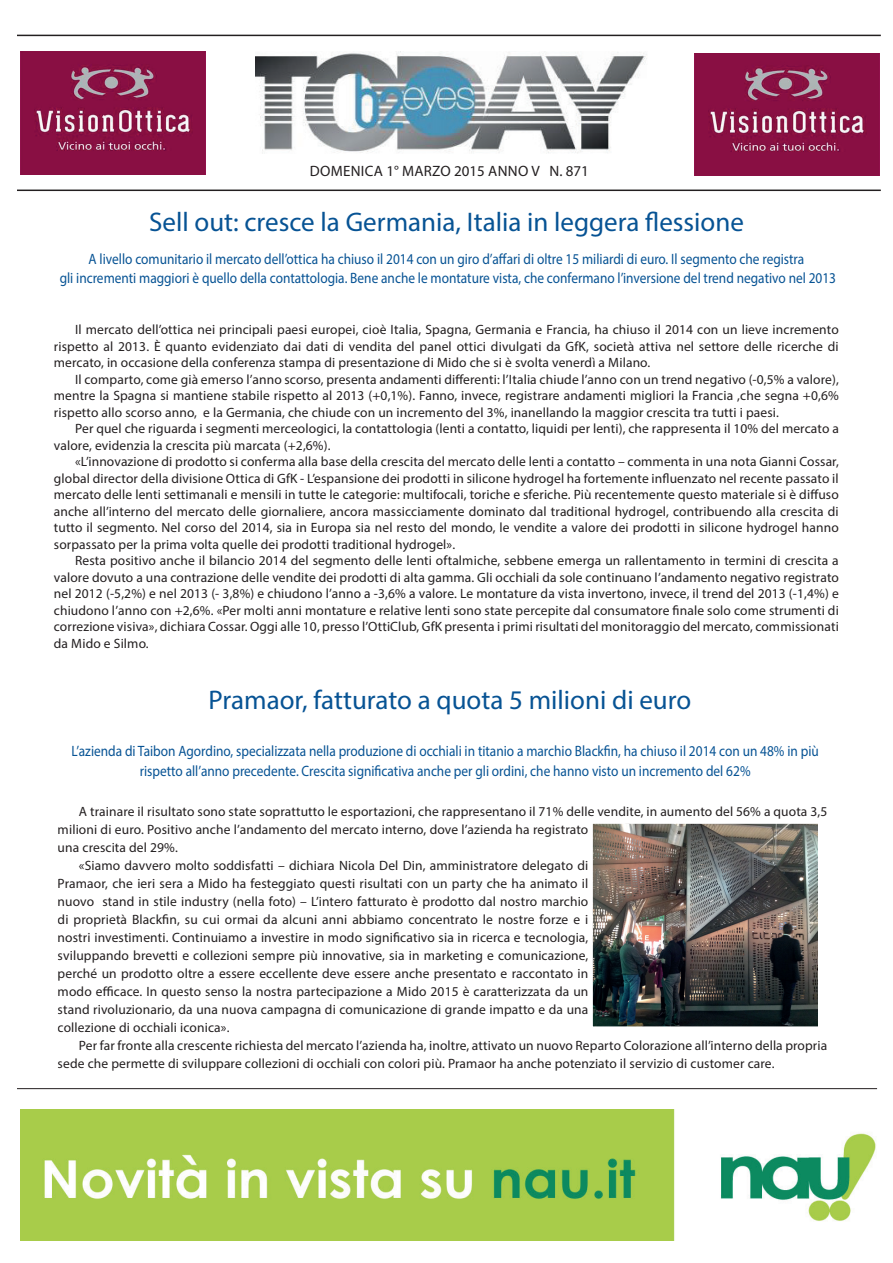
<style>
.page{position:relative;width:893px;height:1263px;background:#fff}
.page>*{position:absolute;margin:0;border:0;box-sizing:border-box;transform-origin:0 0}
.t1{font:27px "Myriad Pro";color:#075394}
.t2{font:15px/19.5px "Myriad Pro";color:#075394;text-align:center;scale:.89 1}
.t3{font:15px "Myriad Pro";letter-spacing:.02em;color:#231f20}
.t4{font:13.5px/16.5px "Myriad Pro";letter-spacing:.01em;color:#231f20;text-align:justify}
</style>
<div class="page">
<img style="left:255px;top:52px;width:392px;height:102px">
<img style="left:20px;top:1109px;width:856px;height:131px">
<hr style="left:17px;top:1088px;width:860px;height:1px;background:#231f20">
<img style="left:694px;top:54px;width:185px;height:122px">
<img style="left:20px;top:52px;width:185px;height:122px">
<hr style="left:17px;top:190px;width:864px;height:1px;background:#231f20">
<hr style="left:17px;top:35px;width:864px;height:1px;background:#231f20">
<img style="left:593px;top:824px;width:224px;height:202px">
<div style="left:588px;top:819px;width:240px;height:212px;border:4px solid #fff"></div>
<p class="t3" style="left:310px;top:162px;width:281px">DOMENICA 1° MARZO 2015 ANNO V N. 871</p>
<h1 class="t1" style="left:149px;top:206px;width:596px">Sell out: cresce la Germania, Italia in leggera flessione</h1>
<p class="t2" style="left:60px;top:249px;width:874px">A livello comunitario il mercato dell’ottica ha chiuso il 2014 con un giro d’affari di oltre 15 miliardi di euro. Il segmento che registra<br>gli incrementi maggiori è quello della contattologia. Bene anche le montature vista, che confermano l’inversione del trend negativo nel 2013</p>
<p class="t4" style="left:54px;top:321px;width:786px;text-indent:21px">Il mercato dell’ottica nei principali paesi europei, cioè Italia, Spagna, Germania e Francia, ha chiuso il 2014 con un lieve incremento rispetto al 2013. È quanto evidenziato dai dati di vendita del panel ottici divulgati da GfK, società attiva nel settore delle ricerche di mercato, in occasione della conferenza stampa di presentazione di Mido che si è svolta venerdì a Milano.</p>
<p class="t4" style="left:54px;top:371px;width:786px;text-indent:21px">Il comparto, come già emerso l’anno scorso, presenta andamenti differenti: l’Italia chiude l’anno con un trend negativo (-0,5% a valore), mentre la Spagna si mantiene stabile rispetto al 2013 (+0,1%). Fanno, invece, registrare andamenti migliori la Francia ,che segna +0,6% rispetto allo scorso anno, e la Germania, che chiude con un incremento del 3%, inanellando la maggior crescita tra tutti i paesi.</p>
<p class="t4" style="left:54px;top:420px;width:786px;text-indent:21px">Per quel che riguarda i segmenti merceologici, la contattologia (lenti a contatto, liquidi per lenti), che rappresenta il 10% del mercato a valore, evidenzia la crescita più marcata (+2,6%).</p>
<p class="t4" style="left:54px;top:453px;width:787px;text-indent:21px">«L’innovazione di prodotto si conferma alla base della crescita del mercato delle lenti a contatto – commenta in una nota Gianni Cossar, global director della divisione Ottica di GfK - L’espansione dei prodotti in silicone hydrogel ha fortemente influenzato nel recente passato il mercato delle lenti settimanali e mensili in tutte le categorie: multifocali, toriche e sferiche. Più recentemente questo materiale si è diffuso anche all’interno del mercato delle giornaliere, ancora massicciamente dominato dal traditional hydrogel, contribuendo alla crescita di tutto il segmento. Nel corso del 2014, sia in Europa sia nel resto del mondo, le vendite a valore dei prodotti in silicone hydrogel hanno sorpassato per la prima volta quelle dei prodotti traditional hydrogel».</p>
<p class="t4" style="left:54px;top:552px;width:787px;text-indent:21px">Resta positivo anche il bilancio 2014 del segmento delle lenti oftalmiche, sebbene emerga un rallentamento in termini di crescita a valore dovuto a una contrazione delle vendite dei prodotti di alta gamma. Gli occhiali da sole continuano l’andamento negativo registrato nel 2012 (-5,2%) e nel 2013 (- 3,8%) e chiudono l’anno a -3,6% a valore. Le montature da vista invertono, invece, il trend del 2013 (-1,4%) e chiudono l’anno con +2,6%. «Per molti anni montature e relative lenti sono state percepite dal consumatore finale solo come strumenti di correzione visiva», dichiara Cossar. Oggi alle 10, presso l’OttiClub, GfK presenta i primi risultati del monitoraggio del mercato, commissionati da Mido e Silmo.</p>
<h1 class="t1" style="left:209px;top:683px;width:484px">Pramaor, fatturato a quota 5 milioni di euro</h1>
<p class="t2" style="left:71px;top:741px;width:841px">L’azienda di Taibon Agordino, specializzata nella produzione di occhiali in titanio a marchio Blackfin, ha chiuso il 2014 con un 48% in più rispetto all’anno precedente. Crescita significativa anche per gli ordini, che hanno visto un incremento del 62%</p>
<p class="t4" style="left:79px;top:803px;width:750px">A trainare il risultato sono state soprattutto le esportazioni, che rappresentano il 71% delle vendite, in aumento del 56% a quota 3,5</p>
<p class="t4" style="left:58px;top:821px;width:532px">milioni di euro. Positivo anche l’andamento del mercato interno, dove l’azienda ha registrato</p>
<p class="t4" style="left:58px;top:839px;width:122px">una crescita del 29%.</p>
<p class="t4" style="left:79px;top:857px;width:511px">«Siamo davvero molto soddisfatti – dichiara Nicola Del Din, amministratore delegato di</p>
<p class="t4" style="left:58px;top:875px;width:532px">Pramaor, che ieri sera a Mido ha festeggiato questi risultati con un party che ha animato il</p>
<p class="t4" style="left:58px;top:893px;width:532px">nuovo stand in stile industry (nella foto) – L’intero fatturato è prodotto dal nostro marchio</p>
<p class="t4" style="left:58px;top:911px;width:532px">di proprietà Blackfin, su cui ormai da alcuni anni abbiamo concentrato le nostre forze e i</p>
<p class="t4" style="left:58px;top:929px;width:532px">nostri investimenti. Continuiamo a investire in modo significativo sia in ricerca e tecnologia,</p>
<p class="t4" style="left:58px;top:947px;width:532px">sviluppando brevetti e collezioni sempre più innovative, sia in marketing e comunicazione,</p>
<p class="t4" style="left:58px;top:965px;width:532px">perché un prodotto oltre a essere eccellente deve essere anche presentato e raccontato in</p>
<p class="t4" style="left:58px;top:983px;width:532px">modo efficace. In questo senso la nostra partecipazione a Mido 2015 è caratterizzata da un</p>
<p class="t4" style="left:58px;top:1001px;width:532px">stand rivoluzionario, da una nuova campagna di comunicazione di grande impatto e da una</p>
<p class="t4" style="left:58px;top:1019px;width:173px">collezione di occhiali iconica».</p>
<p class="t4" style="left:79px;top:1037px;width:750px">Per far fronte alla crescente richiesta del mercato l’azienda ha, inoltre, attivato un nuovo Reparto Colorazione all’interno della propria</p>
<p class="t4" style="left:58px;top:1055px;width:718px">sede che permette di sviluppare collezioni di occhiali con colori più. Pramaor ha anche potenziato il servizio di customer care.</p>
</div>
